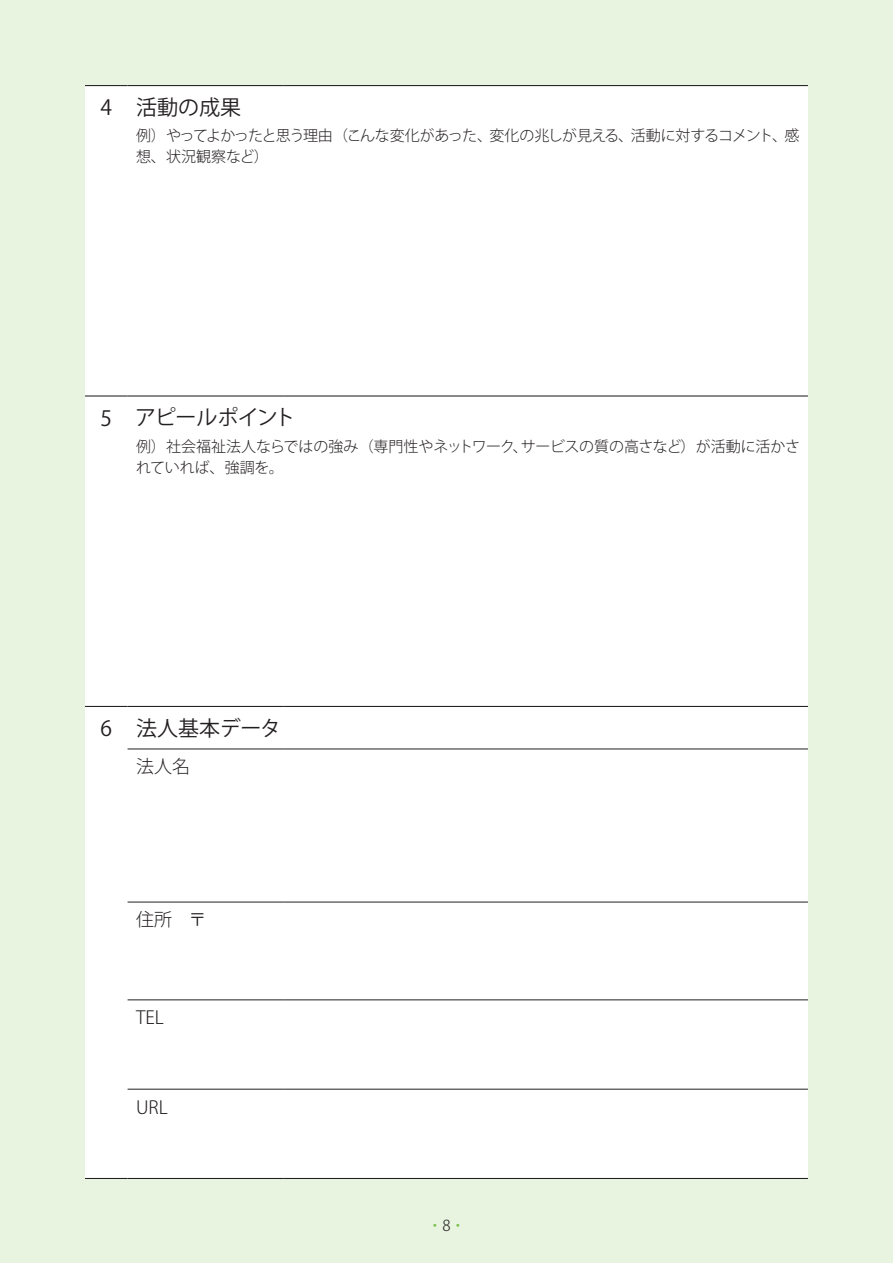
<style>
.page{position:relative;width:893px;height:1263px;background:#e8f3e0}
.page>*{position:absolute;margin:0;border:0;box-sizing:border-box;transform-origin:0 0}
.t1{font:21px "Koz Go Pro";letter-spacing:-.01em;color:#231f20}
.t2{font:21px "Koz Go Pro";letter-spacing:-.03em;color:#231f20}
.t3{font:300 18px "Koz Go Pro";color:#231f20}
.t4{font:300 15px/21px "Koz Go Pro";letter-spacing:-.05em;color:#231f20}
.t5{font:300 15px/21px "Koz Go Pro";letter-spacing:-.01em;color:#231f20}
.t6{font:300 15px "Koz Go Pro";color:#78c14a}
.s1{color:#231f20}
</style>
<div class="page">
<div style="left:85px;top:86px;width:723px;height:1092px;background:#fff"></div>
<hr style="left:85px;top:85px;width:43px;height:1px;background:#231f20">
<hr style="left:128px;top:85px;width:155px;height:1px;background:#231f20">
<hr style="left:283px;top:85px;width:525px;height:1px;background:#231f20">
<hr style="left:85px;top:1178px;width:43px;height:1px;background:#231f20">
<hr style="left:128px;top:1178px;width:155px;height:1px;background:#231f20">
<hr style="left:283px;top:1178px;width:525px;height:1px;background:#231f20">
<hr style="left:85px;top:395px;width:43px;height:1px;background:#231f20">
<hr style="left:128px;top:395px;width:155px;height:1px;background:#231f20">
<hr style="left:283px;top:395px;width:525px;height:1px;background:#231f20">
<hr style="left:85px;top:706px;width:43px;height:1px;background:#231f20">
<hr style="left:128px;top:706px;width:155px;height:1px;background:#231f20">
<hr style="left:283px;top:706px;width:525px;height:1px;background:#231f20">
<hr style="left:128px;top:902px;width:155px;height:1px;background:#231f20">
<hr style="left:283px;top:902px;width:525px;height:1px;background:#231f20">
<hr style="left:128px;top:999px;width:155px;height:1px;background:#231f20">
<hr style="left:283px;top:999px;width:525px;height:1px;background:#231f20">
<hr style="left:128px;top:1089px;width:155px;height:1px;background:#231f20">
<hr style="left:283px;top:1089px;width:525px;height:1px;background:#231f20">
<hr style="left:128px;top:749px;width:155px;height:1px;background:#231f20">
<hr style="left:283px;top:749px;width:525px;height:1px;background:#231f20">
<h1 class="t1" style="left:101px;top:94px;width:142px">4 活動の成果</h1>
<p class="t4" style="left:136px;top:125px;width:665px">例）やってよかったと思う理由（こんな変化があった、変化の兆しが見える、活動に対するコメント、感想、状況観察など）</p>
<h1 class="t2" style="left:101px;top:404px;width:196px">5 アピールポイント</h1>
<p class="t5" style="left:136px;top:436px;width:666px">例）社会福祉法人ならではの強み（専門性やネットワーク、サービスの質の高さなど）が活動に活かされていれば、強調を。</p>
<h1 class="t1" style="left:101px;top:714px;width:182px">6 法人基本データ</h1>
<p class="t3" style="left:136px;top:755px;width:55px">法人名</p>
<p class="t3" style="left:136px;top:908px;width:72px">住所　〒</p>
<p class="t3" style="left:136px;top:1006px;width:29px">TEL</p>
<p class="t3" style="left:136px;top:1095px;width:33px">URL</p>
<p class="t6" style="left:427px;top:1216px;width:40px">・<span class="s1">8</span>・</p>
</div>
